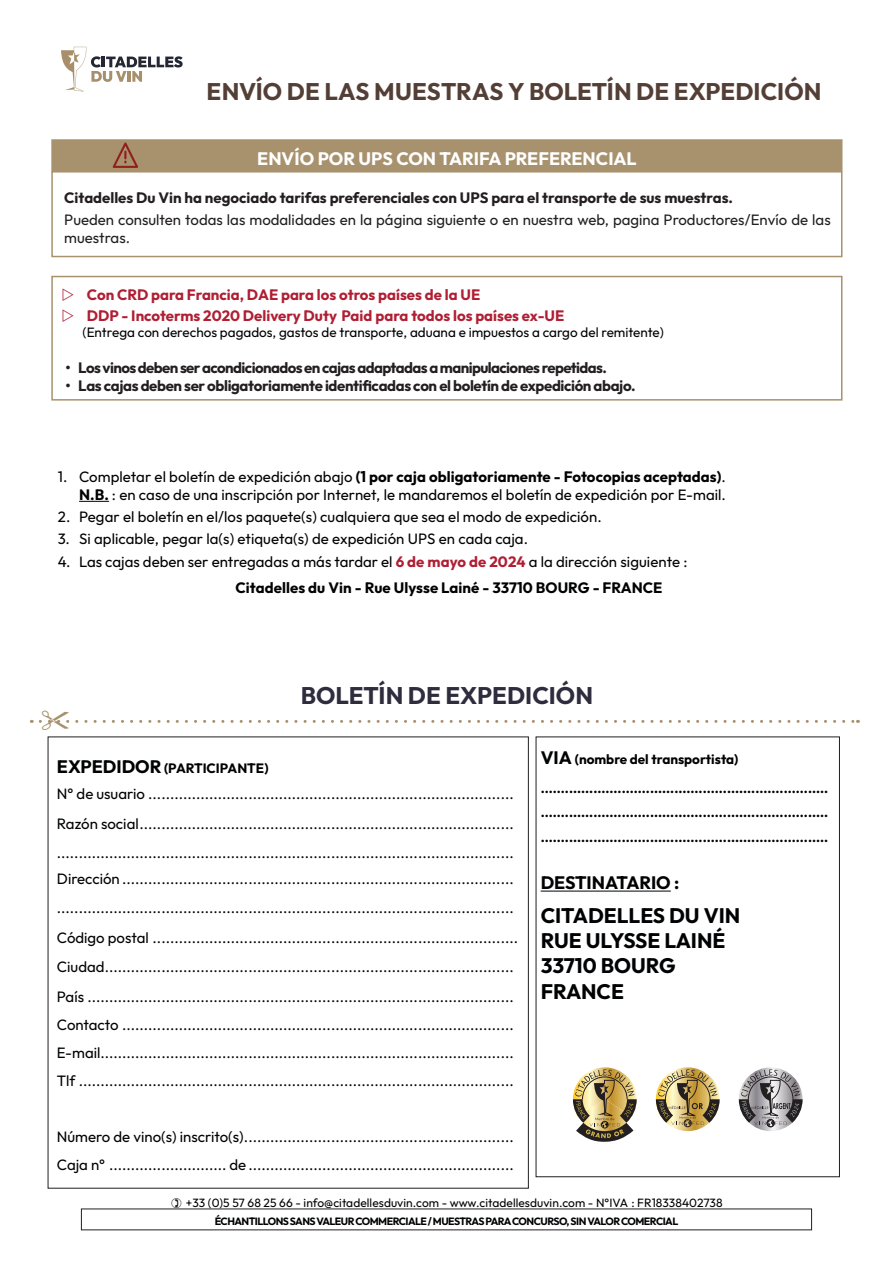
<style>
.page{position:relative;width:893px;height:1263px;background:#fff}
.page>*{position:absolute;margin:0;border:0;box-sizing:border-box;transform-origin:0 0}
.t1{font:700 24px "Outfit";letter-spacing:.005em;color:#533f36}
.t2{font:700 24px "Outfit";letter-spacing:.005em;color:#2f2c3d}
.t3{font:700 21px/25.2px "Outfit";color:#010203}
.t4{font:700 18px "Outfit";color:#fff}
.t5{font:700 18px "Outfit";letter-spacing:-.01em;color:#010203}
.t6{font:15px/29.5px "Outfit";letter-spacing:.005em;color:#010203;text-align:justify}
.t7{font:700 15px "Outfit";letter-spacing:-.025em;color:#231f20}
.t8{font:700 15px/26.5px "Outfit";letter-spacing:.005em;color:#010203}
.t9{font:15px/18px "Outfit";color:#231f20}
.t10{font:700 15px/20.1px "Outfit";color:#b01e33}
.t11{font:700 15px "Outfit";color:#231f20}
.t12{font:700 13.5px/29px "Outfit";color:#010203}
.t13{font:13.5px "Outfit";color:#010203}
.t14{font:12px "Outfit";letter-spacing:.005em;color:#010203}
.t15{font:700 10.5px "Outfit";letter-spacing:-.05em;color:#010203}
.s1{font-weight:700}
.s2{font-weight:400;color:#000001}
.s3{color:#b01e33}
.s4{font-weight:400}
.s5{font-size:18px}
</style>
<div class="page">
<hr style="left:79px;top:501px;width:30px;height:1px;background:#010203">
<div style="left:51px;top:276px;width:791px;height:125px;border:2px solid #a8916d"></div>
<hr style="left:541px;top:891px;width:130px;height:1px;background:#010203">
<div style="left:536px;top:736px;width:304px;height:441px;border:1px solid #231f20"></div>
<img style="left:573px;top:1067px;width:64px;height:75px">
<svg style="left:656px;top:1067px;width:64px;height:64px"></svg>
<svg style="left:656px;top:1069px;width:64px;height:58px"></svg>
<svg style="left:739px;top:1067px;width:63px;height:64px"></svg>
<svg style="left:739px;top:1069px;width:64px;height:58px"></svg>
<div style="left:51px;top:171px;width:791px;height:86px;border:2px solid #a8916d"></div>
<div style="left:51px;top:139px;width:791px;height:33px;background:#a8916d;border:2px solid #a8916d"></div>
<svg style="left:113px;top:142px;width:25px;height:26px"></svg>
<svg style="left:61px;top:47px;width:122px;height:44px"></svg>
<svg style="left:40px;top:720px;width:818px;height:3px"></svg>
<h1 class="t1" style="left:207px;top:76px;width:616px">ENVÍO DE LAS MUESTRAS Y BOLETÍN DE EXPEDICIÓN</h1>
<p class="t4" style="left:257px;top:146px;width:381px">ENVÍO POR UPS CON TARIFA PREFERENCIAL</p>
<p class="t11" style="left:64px;top:188px;width:670px">Citadelles Du Vin ha negociado tarifas preferenciales con UPS para el transporte de sus muestras.</p>
<p class="t9" style="left:64px;top:211px;width:768px">Pueden consulten todas las modalidades en la página siguiente o en nuestra web, pagina Productores/Envío de las muestras.</p>
<p class="t10" style="left:87px;top:286px;width:479px">Con CRD para Francia, DAE para los otros países de la UE<br>DDP - Incoterms 2020 Delivery Duty Paid para todos los países ex-UE</p>
<p class="t13" style="left:83px;top:323px;width:583px">(Entrega con derechos pagados, gastos de transporte, aduana e impuestos a cargo del remitente)</p>
<p class="t7" style="left:66px;top:358px;width:543px">• Los vinos deben ser acondicionados en cajas adaptadas a manipulaciones repetidas.</p>
<p class="t7" style="left:66px;top:376px;width:572px">• Las cajas deben ser obligatoriamente identificadas con el boletín de expedición abajo.</p>
<p class="t6" style="left:58px;top:468px;width:670px;line-height:18px;text-align:right">1. Completar el boletín de expedición abajo <span class="s1">(1 por caja obligatoriamente - Fotocopias aceptadas)</span>.<br><span class="s1">N.B.</span> : en caso de una inscripción por Internet, le mandaremos el boletín de expedición por E-mail.</p>
<p class="t6" style="left:58px;top:502px;width:545px">2. Pegar el boletín en el/los paquete(s) cualquiera que sea el modo de expedición.</p>
<p class="t6" style="left:58px;top:525px;width:472px">3. Si aplicable, pegar la(s) etiqueta(s) de expedición UPS en cada caja.</p>
<p class="t8" style="left:236px;top:549px;width:453px;text-indent:-178px"><span class="s2">4. Las cajas deben ser entregadas a más tardar el</span> <span class="s3">6 de mayo de 2024</span> <span class="s4">a la dirección siguiente :<br></span>Citadelles du Vin - Rue Ulysse Lainé - 33710 BOURG - FRANCE</p>
<h1 class="t2" style="left:301px;top:679px;width:294px">BOLETÍN DE EXPEDICIÓN</h1>
<p class="t12" style="left:57px;top:755px;width:213px"><span class="s5">EXPEDIDOR</span> (PARTICIPANTE)</p>
<p class="t6" style="left:57px;top:780px;width:458px">N° de usuario ....................................................................................<br>Razón social...................................................................................... .........................................................................................................</p>
<p class="t6" style="left:57px;top:864px;width:463px;text-align:left">Dirección .......................................................................................... .........................................................................................................<br>Código postal ....................................................................................<br>Ciudad..............................................................................................<br>País ..................................................................................................</p>
<p class="t6" style="left:57px;top:1011px;width:458px;line-height:28px">Contacto ..........................................................................................<br>E-mail...............................................................................................<br>Tlf ....................................................................................................</p>
<p class="t6" style="left:57px;top:1123px;width:458px;line-height:28px">Número de vino(s) inscrito(s)..............................................................<br>Caja n° ........................... de .............................................................</p>
<p class="t12" style="left:541px;top:745px;width:289px"><span class="s5">VIA</span> (nombre del transportista) .......................................................................</p>
<p class="t12" style="left:541px;top:801px;width:289px;line-height:24.8px">....................................................................... .......................................................................</p>
<p class="t5" style="left:541px;top:871px;width:140px">DESTINATARIO :</p>
<h2 class="t3" style="left:541px;top:904px;width:201px">CITADELLES DU VIN<br>RUE ULYSSE LAINÉ<br>33710 BOURG<br>FRANCE</h2>
<p class="t14" style="left:186px;top:1195px;width:538px">+33 (0)5 57 68 25 66 - info@citadellesduvin.com - www.citadellesduvin.com - N°IVA : FR18338402738</p>
<p class="t15" style="left:215px;top:1214px;width:465px">ÉCHANTILLONS SANS VALEUR COMMERCIALE / MUESTRAS PARA CONCURSO, SIN VALOR COMERCIAL</p>
</div>
